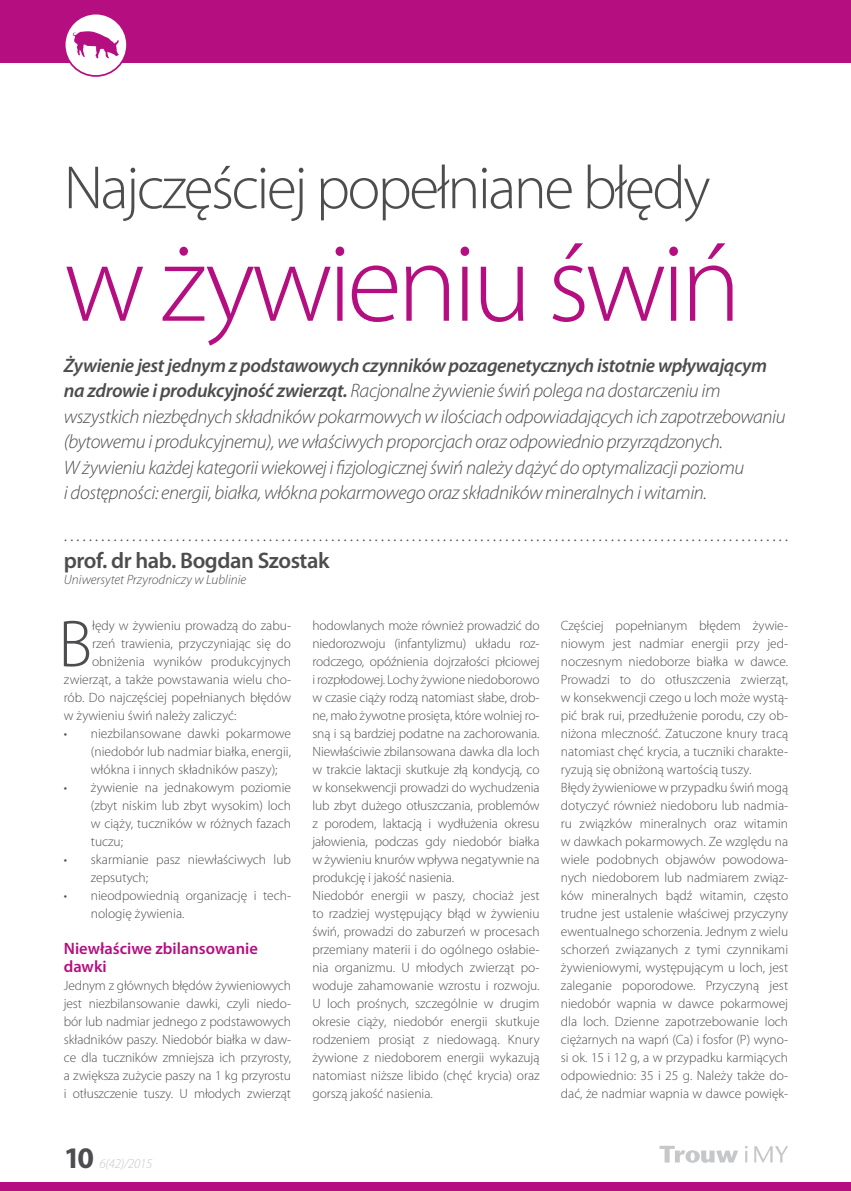
<style>
.page{position:relative;width:851px;height:1191px;background:#fff}
.page>*{position:absolute;margin:0;border:0;box-sizing:border-box;transform-origin:0 0}
.t1{font:300 112.5px "Myriad Pro";letter-spacing:-.04em;color:#b40e80}
.t2{font:300 66.9px "Myriad Pro";color:#4d4d4f}
.t3{font:300 61.5px "Myriad Pro";letter-spacing:-.04em;color:#4d4d4f}
.t4{font:600 22.5px "Myriad Pro";letter-spacing:-.02em;color:#4d4d4f}
.t5{font:italic 300 19.5px/25.5px "Myriad Pro";letter-spacing:-.02em;color:#4d4d4f}
.t6{font:300 19.5px "Myriad Pro";color:#4d4d4f}
.t7{font:600 16.5px/18px "Myriad Pro";color:#b40e80}
.t8{font:300 13.5px/18px "Myriad Pro";color:#4d4d4f}
.t9{font:italic 300 13.5px "Myriad Pro";color:#4d4d4f}
.t10{font:italic 300 13.5px "Myriad Pro";letter-spacing:-.02em;color:#c5c7c9}
.s1{font-weight:600}
.s2{font-weight:700;font-style:normal;font-size:30px;color:#4d4d4f}
</style>
<div class="page">
<svg style="left:745px;top:1146px;width:2px;height:16px"></svg>
<svg style="left:754px;top:1146px;width:34px;height:16px"></svg>
<svg style="left:659px;top:1145px;width:79px;height:17px"></svg>
<div style="left:0;top:1181px;width:850px;height:10px;background:#b40e80"></div>
<div style="left:0;top:0;width:850px;height:63px;background:#b40e80"></div>
<div style="left:65px;top:14px;width:62px;height:62px;background:#fff;border-radius:50%"></div>
<div style="left:64px;top:13px;width:64px;height:64px;border:2px solid #b40e80;border-radius:50%"></div>
<svg style="left:73px;top:31px;width:46px;height:27px"></svg>
<h3 class="t3" style="left:64px;top:151px;width:648px">Najczęściej popełniane błędy</h3>
<h1 class="t1" style="left:64px;top:215px;width:678px">w żywieniu świń</h1>
<p class="t5" style="left:64px;top:352px;width:723px"><span class="s1">Żywienie jest jednym z podstawowych czynników pozagenetycznych istotnie wpływającym na zdrowie i produkcyjność zwierząt.</span> Racjonalne żywienie świń polega na dostarczeniu im wszystkich niezbędnych składników pokarmowych w ilościach odpowiadających ich zapotrzebowaniu (bytowemu i produkcyjnemu), we właściwych proporcjach oraz odpowiednio przyrządzonych.<br>W żywieniu każdej kategorii wiekowej i fizjologicznej świń należy dążyć do optymalizacji poziomu<br>i dostępności: energii, białka, włókna pokarmowego oraz składników mineralnych i witamin.</p>
<h3 class="t6" style="left:64px;top:523px;width:725px">.....................................................................................................................</h3>
<h3 class="t4" style="left:64px;top:546px;width:267px">prof. dr hab. Bogdan Szostak</h3>
<p class="t9" style="left:64px;top:571px;width:184px">Uniwersytet Przyrodniczy w Lublinie</p>
<h2 class="t2" style="left:58px;top:603px;width:35px">B</h2>
<p class="t8" style="left:92px;top:616px;width:200px">łędy w żywieniu prowadzą do zabu-</p>
<p class="t8" style="left:312px;top:616px;width:229px">hodowlanych może również prowadzić do niedorozwoju (infantylizmu) układu roz&shy;rodczego, opóźnienia dojrzałości płciowej i rozpłodowej. Lochy żywione niedoborowo w czasie ciąży rodzą natomiast słabe, drob&shy;ne, mało żywotne prosięta, które wolniej ro&shy;sną i są bardziej podatne na zachorowania.<br>Niewłaściwie zbilansowana dawka dla loch w trakcie laktacji skutkuje złą kondycją, co w konsekwencji prowadzi do wychudzenia lub zbyt dużego otłuszczania, problemów z porodem, laktacją i wydłużenia okresu jałowienia, podczas gdy niedobór białka w żywieniu knurów wpływa negatywnie na produkcję i jakość nasienia.<br>Niedobór energii w paszy, chociaż jest to rzadziej występujący błąd w żywieniu świń, prowadzi do zaburzeń w procesach przemiany materii i do ogólnego osłabie&shy;nia organizmu. U młodych zwierząt po&shy;woduje zahamowanie wzrostu i rozwoju.<br>U loch prośnych, szczególnie w drugim okresie ciąży, niedobór energii skutkuje rodzeniem prosiąt z niedowagą. Knury żywione z niedoborem energii wykazują natomiast niższe libido (chęć krycia) oraz gorszą jakość nasienia.</p>
<p class="t8" style="left:561px;top:616px;width:229px">Częściej popełnianym błędem żywie&shy;niowym jest nadmiar energii przy jed&shy;noczesnym niedoborze białka w dawce.<br>Prowadzi to do otłuszczenia zwierząt, w konsekwencji czego u loch może wystą&shy;pić brak rui, przedłużenie porodu, czy ob&shy;niżona mleczność. Zatuczone knury tracą natomiast chęć krycia, a tuczniki charakte&shy;ryzują się obniżoną wartością tuszy.<br>Błędy żywieniowe w przypadku świń mogą dotyczyć również niedoboru lub nadmia&shy;ru związków mineralnych oraz witamin w dawkach pokarmowych. Ze względu na wiele podobnych objawów powodowa&shy;nych niedoborem lub nadmiarem związ&shy;ków mineralnych bądź witamin, często trudne jest ustalenie właściwej przyczyny ewentualnego schorzenia. Jednym z wielu schorzeń związanych z tymi czynnikami żywieniowymi, występującym u loch, jest zaleganie poporodowe. Przyczyną jest niedobór wapnia w dawce pokarmowej dla loch. Dzienne zapotrzebowanie loch ciężarnych na wapń (Ca) i fosfor (P) wyno&shy;si ok. 15 i 12 g, a w przypadku karmiących odpowiednio: 35 i 25 g. Należy także do&shy;dać, że nadmiar wapnia w dawce powięk-</p>
<p class="t8" style="left:92px;top:634px;width:200px">rzeń trawienia, przyczyniając się do</p>
<p class="t8" style="left:92px;top:652px;width:200px">obniżenia wyników produkcyjnych</p>
<p class="t8" style="left:64px;top:670px;width:229px">zwierząt, a także powstawania wielu cho-</p>
<p class="t8" style="left:64px;top:688px;width:229px">rób. Do najczęściej popełnianych błędów</p>
<p class="t8" style="left:64px;top:706px;width:174px">w żywieniu świń należy zaliczyć:</p>
<p class="t8" style="left:91px;top:724px;width:202px;text-align:justify;text-indent:-27px">• niezbilansowane dawki pokarmowe (niedobór lub nadmiar białka, energii, włókna i innych składników paszy);</p>
<p class="t8" style="left:91px;top:778px;width:202px;text-align:justify;text-indent:-27px">• żywienie na jednakowym poziomie (zbyt niskim lub zbyt wysokim) loch w ciąży, tuczników w różnych fazach tuczu;</p>
<p class="t8" style="left:91px;top:850px;width:202px;text-indent:-27px">• skarmianie pasz niewłaściwych lub zepsutych;</p>
<p class="t8" style="left:91px;top:886px;width:202px;text-indent:-27px">• nieodpowiednią organizację i tech&shy;nologię żywienia.</p>
<p class="t7" style="left:64px;top:939px;width:195px">Niewłaściwe zbilansowanie dawki</p>
<p class="t8" style="left:64px;top:976px;width:229px;text-align:justify">Jednym z głównych błędów żywieniowych jest niezbilansowanie dawki, czyli niedo&shy;bór lub nadmiar jednego z podstawowych składników paszy. Niedobór białka w daw&shy;ce dla tuczników zmniejsza ich przyrosty, a zwiększa zużycie paszy na 1 kg przyrostu i otłuszczenie tuszy. U młodych zwierząt</p>
<p class="t10" style="left:64px;top:1155px;width:90px"><span class="s2">10</span> 6(42)/2015</p>
</div>
